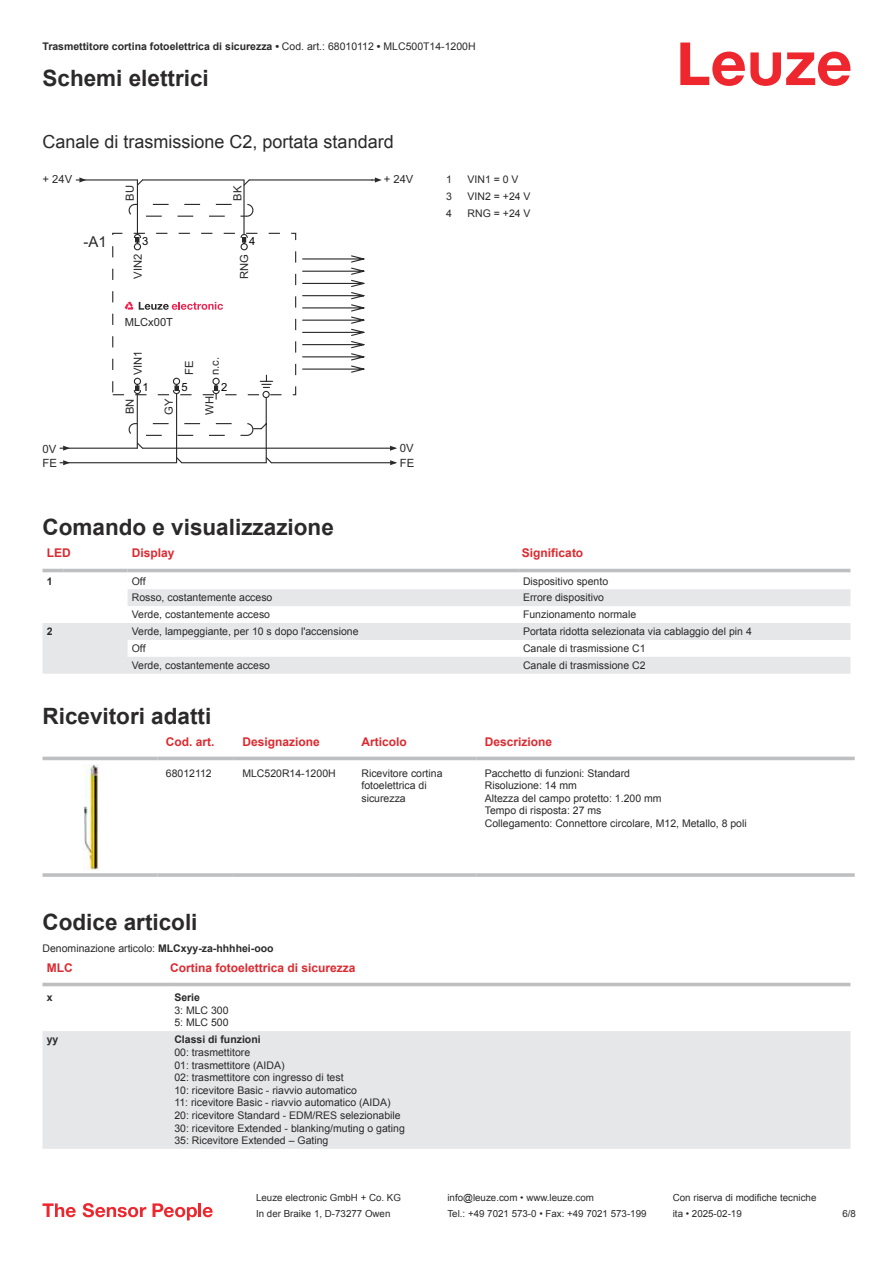
<style>
.page{position:relative;width:893px;height:1263px;background:#fff}
.page>*{position:absolute;margin:0;border:0;box-sizing:border-box;transform-origin:0 0}
.t1{font:700 22.5px "Arial";color:#2b292a}
.t2{font:18px "Arial";color:#2b292a}
.t3{font:15px "Arial";color:#2b292a}
.t4{font:700 12px "Arial";color:#db2a30}
.t5{font:11.4px "Arial";color:#2b292a}
.t6{font:11.25px "Arial";color:#2b292a}
.t7{font:11.25px "Arial";color:#040304}
.t8{font:10.5px/12.6px "Arial";color:#2b292a}
.t9{font:700 10.5px "Arial";color:#2b292a}
.t10{font:9.75px "Arial";color:#2b292a}
.s1{font-weight:400}
.s2{font-weight:700}
</style>
<div class="page">
<svg style="left:680px;top:43px;width:170px;height:43px"></svg>
<div style="left:43px;top:568px;width:807px;height:5px;background:#eceded"></div>
<svg style="left:43px;top:589px;width:807px;height:85px;fill:#e6e7e9"></svg>
<hr style="left:43px;top:569px;width:21px;height:3px;background:#bdbfc1">
<hr style="left:64px;top:569px;width:64px;height:3px;background:#bdbfc1">
<hr style="left:128px;top:569px;width:391px;height:3px;background:#bdbfc1">
<hr style="left:519px;top:569px;width:331px;height:3px;background:#bdbfc1">
<svg style="left:43px;top:756px;width:812px;height:25px"></svg>
<hr style="left:43px;top:757px;width:114px;height:3px;background:#bdbfc1">
<hr style="left:157px;top:757px;width:77px;height:3px;background:#bdbfc1">
<hr style="left:234px;top:757px;width:119px;height:3px;background:#bdbfc1">
<hr style="left:353px;top:757px;width:123px;height:3px;background:#bdbfc1">
<hr style="left:476px;top:757px;width:379px;height:3px;background:#bdbfc1">
<hr style="left:43px;top:873px;width:114px;height:4px;background:#bdbfc1">
<hr style="left:157px;top:873px;width:77px;height:4px;background:#c8c9cb">
<hr style="left:234px;top:873px;width:119px;height:4px;background:#c3c5c6">
<hr style="left:353px;top:873px;width:123px;height:4px;background:#bdbfc1">
<hr style="left:476px;top:873px;width:379px;height:4px;background:#c8c9cb">
<img style="left:83px;top:764px;width:16px;height:107px">
<div style="left:43px;top:982px;width:807px;height:5px;background:#ececed"></div>
<div style="left:43px;top:1031px;width:807px;height:118px;background:#e6e7e9"></div>
<hr style="left:43px;top:983px;width:127px;height:3px;background:#bdbfc1">
<hr style="left:170px;top:983px;width:680px;height:3px;background:#bdbfc1">
<svg style="left:43px;top:1203px;width:33px;height:14px"></svg>
<svg style="left:83px;top:1203px;width:63px;height:14px"></svg>
<svg style="left:153px;top:1203px;width:44px;height:17px"></svg>
<hr style="left:198px;top:1203px;width:3px;height:14px;background:#ed272d">
<svg style="left:203px;top:1207px;width:10px;height:10px"></svg>
<svg style="left:302px;top:255px;width:63px;height:118px"></svg>
<hr style="left:249px;top:179px;width:123px;height:2px;background:#2b292a">
<svg style="left:372px;top:177px;width:10px;height:6px"></svg>
<hr style="left:271px;top:462px;width:124px;height:1px;background:#2b292a">
<hr style="left:143px;top:448px;width:252px;height:1px;background:#2b292a">
<svg style="left:390px;top:446px;width:7px;height:5px"></svg>
<svg style="left:390px;top:460px;width:7px;height:5px"></svg>
<svg style="left:59px;top:177px;width:215px;height:288px"></svg>
<p class="t9" style="left:43px;top:43px;width:435px">Trasmettitore cortina fotoelettrica di sicurezza • <span class="s1">Cod. art.: 68010112</span> • <span class="s1">MLC500T14-1200H</span></p>
<h1 class="t1" style="left:43px;top:70px;width:168px">Schemi elettrici</h1>
<h2 class="t2" style="left:43px;top:135px;width:353px">Canale di trasmissione C2, portata standard</h2>
<p class="t6" style="left:43px;top:175px;width:31px">+ 24V</p>
<p class="t6" style="left:384px;top:175px;width:31px">+ 24V</p>
<p class="t6" style="left:126px;top:201px;width:17px;rotate:-90deg">BU</p>
<p class="t6" style="left:233px;top:201px;width:16px;rotate:-90deg">BK</p>
<h3 class="t3" style="left:84px;top:236px;width:25px">-A1</h3>
<p class="t7" style="left:142px;top:237px;width:8px">3</p>
<p class="t7" style="left:249px;top:237px;width:8px">4</p>
<p class="t6" style="left:134px;top:279px;width:26px;rotate:-90deg">VIN2</p>
<p class="t6" style="left:240px;top:279px;width:26px;rotate:-90deg">RNG</p>
<p class="t6" style="left:125px;top:318px;width:50px">MLCx00T</p>
<p class="t6" style="left:133px;top:375px;width:26px;rotate:-90deg">VIN1</p>
<p class="t7" style="left:142px;top:383px;width:8px">1</p>
<p class="t6" style="left:185px;top:375px;width:16px;rotate:-90deg">FE</p>
<p class="t7" style="left:182px;top:383px;width:8px">5</p>
<p class="t6" style="left:211px;top:375px;width:20px;rotate:-90deg">n.c.</p>
<p class="t7" style="left:221px;top:383px;width:8px">2</p>
<p class="t6" style="left:126px;top:414px;width:17px;rotate:-90deg">BN</p>
<p class="t6" style="left:165px;top:415px;width:18px;rotate:-90deg">GY</p>
<p class="t6" style="left:205px;top:414px;width:20px;rotate:-90deg">WH</p>
<p class="t5" style="left:43px;top:444px;width:15px">0V</p>
<p class="t5" style="left:400px;top:444px;width:15px">0V</p>
<p class="t5" style="left:43px;top:459px;width:16px">FE</p>
<p class="t5" style="left:400px;top:458px;width:16px">FE</p>
<p class="t8" style="left:446px;top:174px;width:7px">1</p>
<p class="t8" style="left:468px;top:174px;width:53px">VIN1 = 0 V</p>
<p class="t8" style="left:446px;top:191px;width:7px">3</p>
<p class="t8" style="left:468px;top:191px;width:65px">VIN2 = +24 V</p>
<p class="t8" style="left:446px;top:208px;width:7px">4</p>
<p class="t8" style="left:468px;top:208px;width:65px">RNG = +24 V</p>
<h1 class="t1" style="left:43px;top:518px;width:293px">Comando e visualizzazione</h1>
<p class="t4" style="left:47px;top:548px;width:25px">LED</p>
<p class="t4" style="left:132px;top:548px;width:44px">Display</p>
<p class="t4" style="left:522px;top:548px;width:63px">Significato</p>
<p class="t9" style="left:47px;top:577px;width:7px">1</p>
<p class="t8" style="left:132px;top:575px;width:15px">Off</p>
<p class="t8" style="left:523px;top:575px;width:87px">Dispositivo spento</p>
<p class="t8" style="left:132px;top:592px;width:142px">Rosso, costantemente acceso</p>
<p class="t8" style="left:523px;top:592px;width:83px">Errore dispositivo</p>
<p class="t8" style="left:132px;top:609px;width:140px">Verde, costantemente acceso</p>
<p class="t8" style="left:523px;top:609px;width:115px">Funzionamento normale</p>
<p class="t9" style="left:47px;top:627px;width:7px">2</p>
<p class="t8" style="left:132px;top:626px;width:228px">Verde, lampeggiante, per 10 s dopo l'accensione</p>
<p class="t8" style="left:523px;top:626px;width:230px">Portata ridotta selezionata via cablaggio del pin 4</p>
<p class="t8" style="left:132px;top:643px;width:15px">Off</p>
<p class="t8" style="left:523px;top:643px;width:124px">Canale di trasmissione C1</p>
<p class="t8" style="left:132px;top:660px;width:140px">Verde, costantemente acceso</p>
<p class="t8" style="left:523px;top:660px;width:124px">Canale di trasmissione C2</p>
<h1 class="t1" style="left:43px;top:707px;width:170px">Ricevitori adatti</h1>
<p class="t4" style="left:166px;top:737px;width:50px">Cod. art.</p>
<p class="t4" style="left:242px;top:737px;width:79px">Designazione</p>
<p class="t4" style="left:361px;top:737px;width:47px">Articolo</p>
<p class="t4" style="left:485px;top:737px;width:69px">Descrizione</p>
<p class="t8" style="left:166px;top:768px;width:47px">68012112</p>
<p class="t8" style="left:242px;top:768px;width:95px">MLC520R14-1200H</p>
<p class="t8" style="left:361px;top:768px;width:83px">Ricevitore cortina fotoelettrica di sicurezza</p>
<p class="t8" style="left:485px;top:768px;width:264px">Pacchetto di funzioni: Standard<br>Risoluzione: 14 mm<br>Altezza del campo protetto: 1.200 mm<br>Tempo di risposta: 27 ms<br>Collegamento: Connettore circolare, M12, Metallo, 8 poli</p>
<h1 class="t1" style="left:43px;top:913px;width:157px">Codice articoli</h1>
<p class="t4" style="left:47px;top:963px;width:27px">MLC</p>
<p class="t4" style="left:170px;top:963px;width:187px">Cortina fotoelettrica di sicurezza</p>
<p class="t9" style="left:47px;top:993px;width:7px">x</p>
<p class="t9" style="left:174px;top:993px;width:27px">Serie</p>
<p class="t8" style="left:174px;top:1005px;width:56px">3: MLC 300<br>5: MLC 500</p>
<p class="t9" style="left:47px;top:1036px;width:13px">yy</p>
<p class="t9" style="left:174px;top:1036px;width:88px">Classi di funzioni</p>
<p class="t8" style="left:174px;top:1047px;width:232px">00: trasmettitore<br>01: trasmettitore (AIDA)<br>02: trasmettitore con ingresso di test<br>10: ricevitore Basic - riavvio automatico<br>11: ricevitore Basic - riavvio automatico (AIDA)<br>20: ricevitore Standard - EDM/RES selezionabile 30: ricevitore Extended - blanking/muting o gating 35: Ricevitore Extended – Gating</p>
<p class="t8" style="left:43px;top:943px;width:233px">Denominazione articolo: <span class="s2">MLCxyy-za-hhhhei-ooo</span></p>
<p class="t10" style="left:256px;top:1194px;width:146px">Leuze electronic GmbH + Co. KG</p>
<p class="t10" style="left:447px;top:1194px;width:148px">info@leuze.com • www.leuze.com</p>
<p class="t10" style="left:673px;top:1194px;width:145px">Con riserva di modifiche tecniche</p>
<p class="t10" style="left:256px;top:1210px;width:136px">In der Braike 1, D-73277 Owen</p>
<p class="t10" style="left:447px;top:1210px;width:201px">Tel.: +49 7021 573-0 • Fax: +49 7021 573-199</p>
<p class="t10" style="left:673px;top:1210px;width:70px">ita • 2025-02-19</p>
<p class="t10" style="left:842px;top:1210px;width:15px">6 /8</p>
</div>
